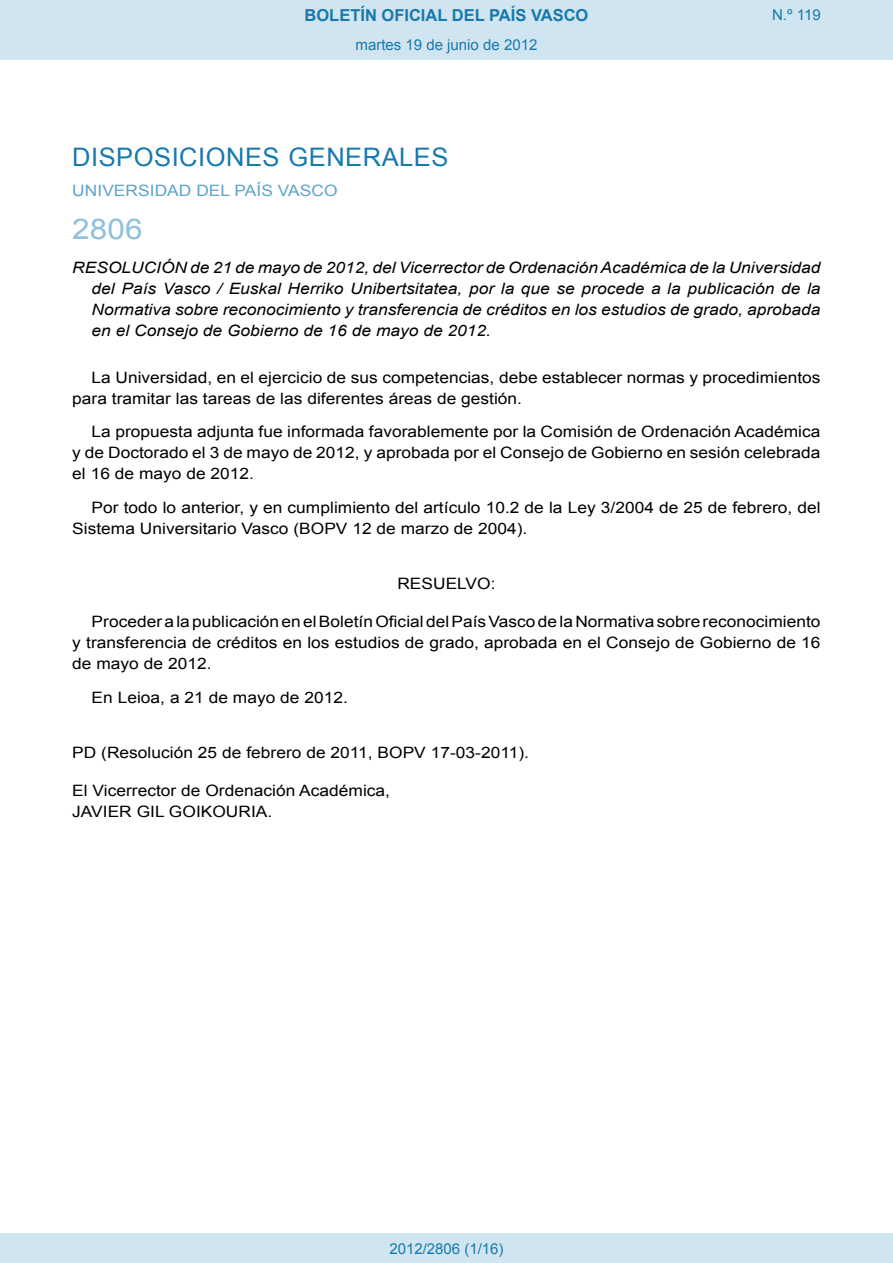
<style>
.page{position:relative;width:893px;height:1263px;background:#fff}
.page>*{position:absolute;margin:0;border:0;box-sizing:border-box;transform-origin:0 0}
.BOPVOrden{font:28.5px "Arial";color:#90c0db;scale:1.11 1}
.BOPVSeccion{font:25.5px "Arial";letter-spacing:.02em;color:#1879ad}
.t1{font:700 16.5px "Arial";color:#1879ad}
.BOPVDetalle{font:15.6px/21px "Arial";color:#000;scale:1.11 1}
.BOPVTitulo{font:italic 15.6px/21px "Arial";color:#000;text-align:justify;scale:1.11 1}
.BOPVDisposicionTitul{font:15.6px "Arial";color:#000;scale:1.11 1}
.BOPVFirmaPuesto{font:15.6px "Arial";color:#000;scale:1.11 1}
.BOPVFirmaLugFec{font:15.6px "Arial";color:#000;scale:1.11 1}
.BOPVOrganismo{font:15.6px "Arial";letter-spacing:.005em;color:#5ea4ca;scale:1.11 1}
.BOPVFirmaNombre{font:15.6px "Arial";color:#000;scale:1.11 1}
.BOPVClave{font:15.6px "Arial";color:#000;scale:1.11 1}
.Paginacion_Centro{font:15px "Arial";color:#1879ad}
</style>
<div class="page">
<div style="left:0;top:0;width:893px;height:60px;background:#d0e5f0"></div>
<div style="left:0;top:1233px;width:893px;height:30px;background:#d0e5f0"></div>
<p class="t1" style="left:305px;top:4px;width:285px">BOLETÍN OFICIAL DEL PAÍS VASCO</p>
<p class="Paginacion_Centro" style="left:356px;top:35px;width:183px">martes 19 de junio de 2012</p>
<p class="Paginacion_Centro" style="left:772px;top:5px;width:50px">N.º 119</p>
<p class="BOPVSeccion" style="left:72px;top:141px;width:378px">DISPOSICIONES GENERALES</p>
<p class="BOPVOrganismo" style="left:72px;top:181px;width:240px">UNIVERSIDAD DEL PAÍS VASCO</p>
<p class="BOPVOrden" style="left:72px;top:211px;width:65px">2806</p>
<p class="BOPVTitulo" style="left:92px;top:257px;width:658px;text-indent:-19px">RESOLUCIÓN de 21 de mayo de 2012, del Vicerrector de Ordenación Académica de la Universidad del País Vasco / Euskal Herriko Unibertsitatea, por la que se procede a la publicación de la Normativa sobre reconocimiento y transferencia de créditos en los estudios de grado, aprobada en el Consejo de Gobierno de 16 de mayo de 2012.</p>
<p class="BOPVDetalle" style="left:72px;top:367px;width:676px;text-indent:19px">La Universidad, en el ejercicio de sus competencias, debe establecer normas y procedimientos para tramitar las tareas de las diferentes áreas de gestión.</p>
<p class="BOPVDetalle" style="left:72px;top:421px;width:676px;text-align:justify;text-indent:19px">La propuesta adjunta fue informada favorablemente por la Comisión de Ordenación Académica y de Doctorado el 3 de mayo de 2012, y aprobada por el Consejo de Gobierno en sesión celebrada el 16 de mayo de 2012.</p>
<p class="BOPVDetalle" style="left:72px;top:497px;width:676px;text-indent:19px">Por todo lo anterior, y en cumplimiento del artículo 10.2 de la Ley 3/2004 de 25 de febrero, del<br>Sistema Universitario Vasco (BOPV 12 de marzo de 2004).</p>
<p class="BOPVClave" style="left:397px;top:573px;width:90px">RESUELVO:</p>
<p class="BOPVDetalle" style="left:72px;top:611px;width:676px;text-align:justify;text-indent:19px">Proceder a la publicación en el Boletín Oficial del País Vasco de la Normativa sobre reconocimiento y transferencia de créditos en los estudios de grado, aprobada en el Consejo de Gobierno de 16 de mayo de 2012.</p>
<p class="BOPVFirmaLugFec" style="left:92px;top:687px;width:232px">En Leioa, a 21 de mayo de 2012.</p>
<p class="BOPVDisposicionTitul" style="left:72px;top:742px;width:413px">PD (Resolución 25 de febrero de 2011, BOPV 17-03-2011).</p>
<p class="BOPVFirmaPuesto" style="left:72px;top:780px;width:288px">El Vicerrector de Ordenación Académica,</p>
<p class="BOPVFirmaNombre" style="left:72px;top:801px;width:182px">JAVIER GIL GOIKOURIA.</p>
<p class="Paginacion_Centro" style="left:389px;top:1238px;width:116px">2012/2806 (1/16)</p>
</div>
